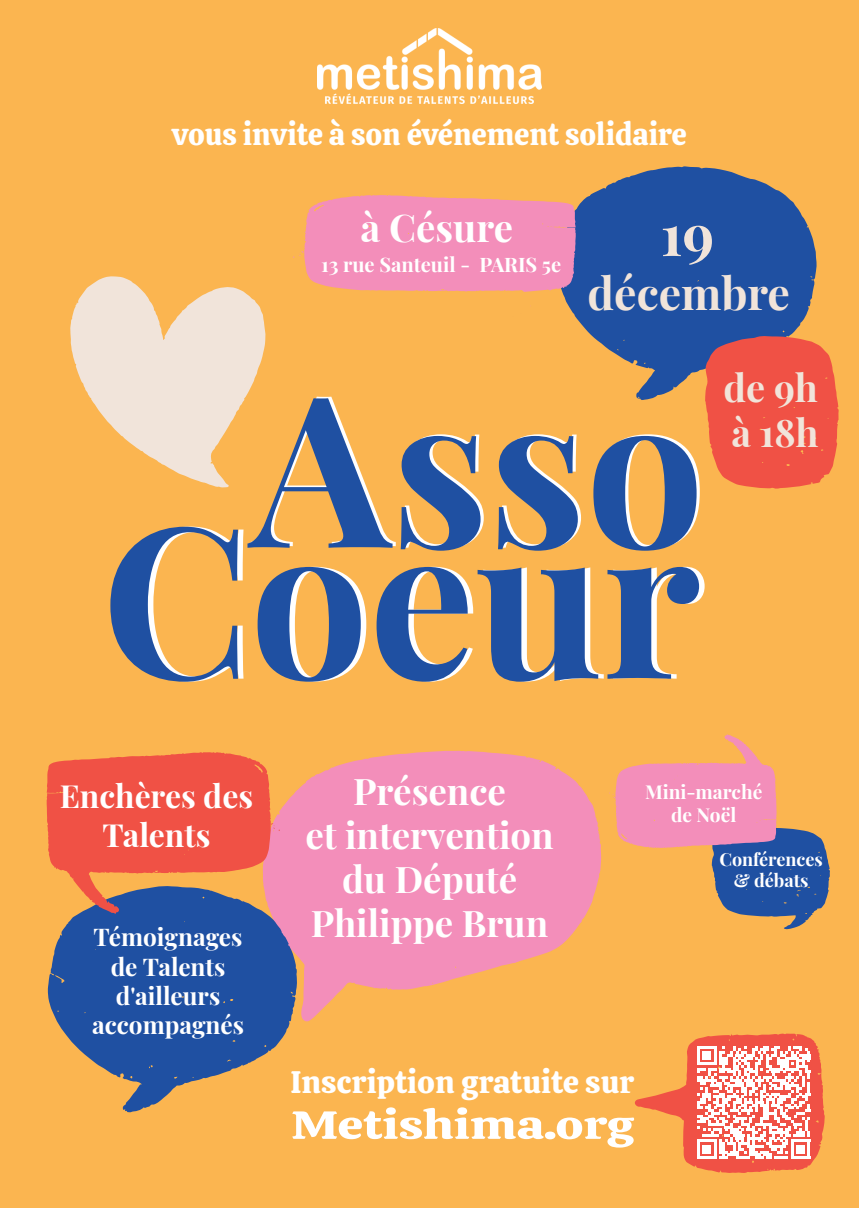
<style>
.page{position:relative;width:859px;height:1208px;background:#fbb550}
.page>*{position:absolute;margin:0;border:0;box-sizing:border-box;transform-origin:0 0}
.t1{font:700 210.5px "Playfair Display";color:#1f50a2}
.t2{font:700 57.3px "Playfair Display";color:#f1e4da}
.t3{font:700 44.6px "Playfair Display";color:#f1e4da}
.t4{font:39.3px "Calistoga";color:#fff;scale:1.31 1}
.t5{font:700 38.2px "Playfair Display";color:#fff}
.t6{font:700 37.9px/45.5px "Playfair Display";color:#f1e4da}
.t7{font:700 36.7px/44px "Playfair Display";color:#fff;text-align:center}
.t8{font:700 31.9px/38.3px "Playfair Display";color:#fff;text-align:center}
.t9{font:31px "Calistoga";color:#fff;scale:1.05 1}
.t10{font:30.4px "Calistoga";letter-spacing:-.005em;color:#fff}
.t11{font:700 24.4px/29.3px "Playfair Display";color:#fff;text-align:center}
.t12{font:700 20px "Playfair Display";color:#fff}
.t13{font:700 19.1px/23px "Playfair Display";color:#fff;text-align:center}
.t14{font:700 18px/21.6px "Playfair Display";color:#fff;text-align:center}
</style>
<div class="page">
<img style="left:317px;top:28px;width:225px;height:75px">
<svg style="left:575px;top:166px;width:242px;height:234px;fill:#1f50a2"></svg>
<svg style="left:293px;top:195px;width:283px;height:122px"></svg>
<svg style="left:70px;top:276px;width:196px;height:211px"></svg>
<svg style="left:635px;top:1033px;width:190px;height:140px"></svg>
<svg style="left:280px;top:750px;width:321px;height:272px;fill:#f38eba"></svg>
<svg style="left:48px;top:886px;width:249px;height:226px;fill:#1f50a2"></svg>
<svg style="left:609px;top:734px;width:221px;height:195px"></svg>
<svg style="left:704px;top:336px;width:135px;height:153px;background:#eb5c48"></svg>
<svg style="left:47px;top:752px;width:233px;height:162px"></svg>
<p class="t10" style="left:172px;top:109px;width:516px">vous invite à son événement solidaire</p>
<p class="t5" style="left:360px;top:198px;width:154px">à Césure</p>
<p class="t12" style="left:321px;top:249px;width:242px">13 rue Santeuil - PARIS 5e</p>
<h2 class="t2" style="left:660px;top:189px;width:55px">19</h2>
<p class="t3" style="left:588px;top:258px;width:204px">décembre</p>
<h1 class="t1" style="left:251px;top:303px;width:455px">Asso</h1>
<h1 class="t1" style="left:101px;top:434px;width:601px">Coeur</h1>
<p class="t6" style="left:723px;top:362px;width:97px">de 9h à 18h</p>
<p class="t8" style="left:60px;top:774px;width:195px">Enchères des<br>Talents</p>
<p class="t11" style="left:92px;top:920px;width:154px">Témoignages de Talents d'ailleurs accompagnés</p>
<p class="t7" style="left:305px;top:766px;width:250px">Présence<br>et intervention du Député<br>Philippe Brun</p>
<p class="t13" style="left:645px;top:778px;width:119px">Mini-marché de Noël</p>
<p class="t14" style="left:719px;top:846px;width:105px">Conférences &amp; débats</p>
<p class="t9" style="left:291px;top:1056px;width:328px">Inscription gratuite sur</p>
<p class="t4" style="left:291px;top:1091px;width:263px">Metishima.org</p>
</div>
